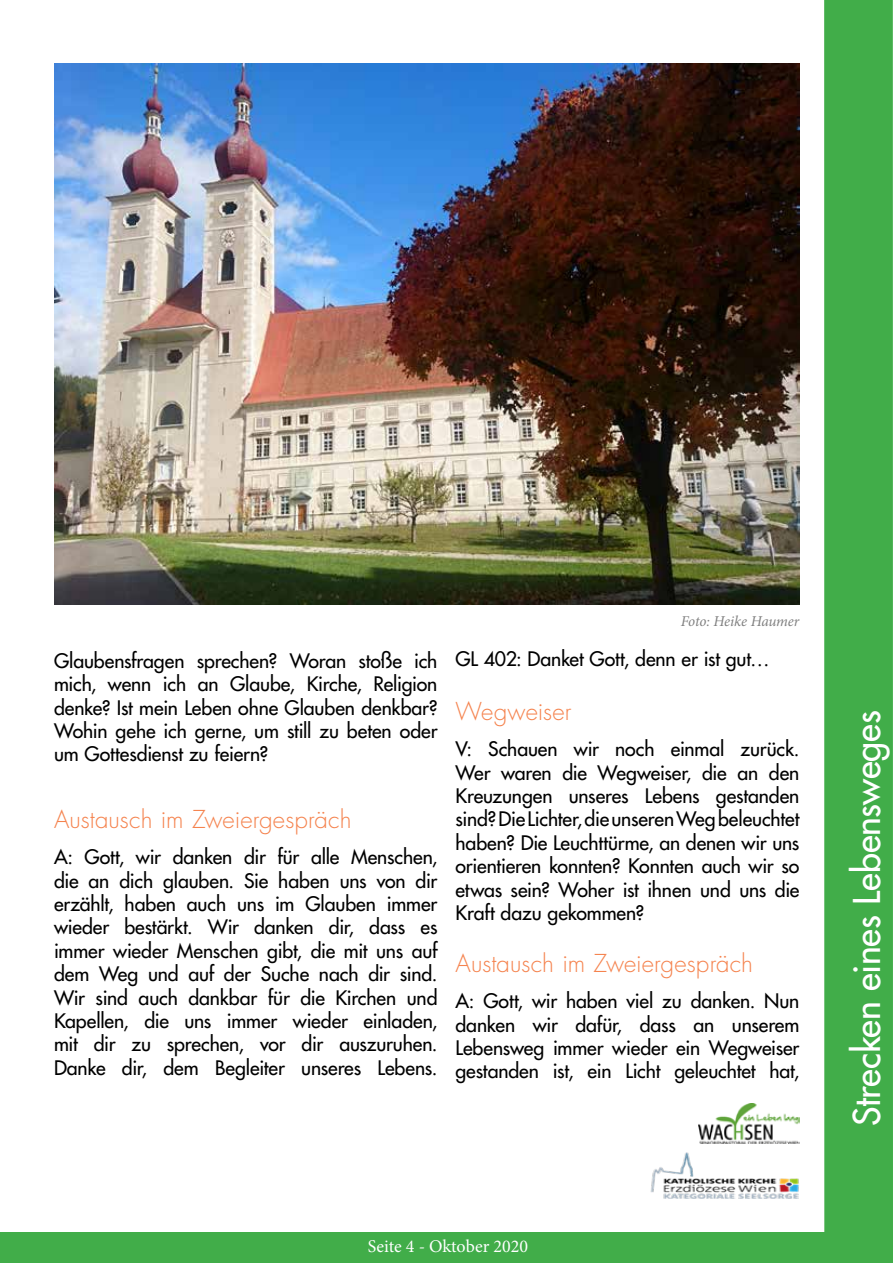
<style>
.page{position:relative;width:893px;height:1263px;background:#fff}
.page>*{position:absolute;margin:0;border:0;box-sizing:border-box;transform-origin:0 0}
.t1{font:500 36px "Futura Std";letter-spacing:-.005em;color:#fff}
.t2{font:300 24px "Futura Std";color:#f5834e}
.t3{font:500 19.5px/23.4px "Futura Std";letter-spacing:-.005em;color:#000;text-align:justify}
.t4{font:18px "Minion Pro";color:#fff}
.t5{font:italic 15px "Minion Pro";letter-spacing:-.01em;color:#808080}
</style>
<div class="page">
<div style="left:824px;top:0;width:69px;height:1263px;background:#41ad49"></div>
<div style="left:0;top:1232px;width:893px;height:31px;background:#41ad49"></div>
<img style="left:650px;top:1152px;width:149px;height:47px">
<img style="left:699px;top:1103px;width:100px;height:41px">
<img style="left:54px;top:64px;width:745px;height:541px">
<p class="t3" style="left:54px;top:649px;width:385px">Glaubensfragen sprechen? Woran stoße ich mich, wenn ich an Glaube, Kirche, Religion denke? Ist mein Leben ohne Glauben denkbar?<br>Wohin gehe ich gerne, um still zu beten oder um Gottesdienst zu feiern?</p>
<p class="t2" style="left:54px;top:805px;width:299px">Austausch im Zweiergespräch</p>
<p class="t3" style="left:54px;top:845px;width:385px">A: Gott, wir danken dir für alle Menschen, die an dich glauben. Sie haben uns von dir erzählt, haben auch uns im Glauben immer wieder bestärkt. Wir danken dir, dass es immer wieder Menschen gibt, die mit uns auf dem Weg und auf der Suche nach dir sind.<br>Wir sind auch dankbar für die Kirchen und Kapellen, die uns immer wieder einladen, mit dir zu sprechen, vor dir auszuruhen.<br>Danke dir, dem Begleiter unseres Lebens.</p>
<p class="t5" style="left:681px;top:611px;width:120px">Foto: Heike Haumer</p>
<p class="t3" style="left:455px;top:647px;width:315px">GL 402: Danket Gott, denn er ist gut…</p>
<p class="t2" style="left:455px;top:697px;width:118px">Wegweiser</p>
<p class="t3" style="left:455px;top:737px;width:345px">V: Schauen wir noch einmal zurück.<br>Wer waren die Wegweiser, die an den Kreuzungen unseres Lebens gestanden sind? Die Lichter, die unseren Weg beleuchtet haben? Die Leuchttürme, an denen wir uns orientieren konnten? Konnten auch wir so etwas sein? Woher ist ihnen und uns die Kraft dazu gekommen?</p>
<p class="t2" style="left:455px;top:949px;width:299px">Austausch im Zweiergespräch</p>
<p class="t3" style="left:455px;top:989px;width:345px">A: Gott, wir haben viel zu danken. Nun danken wir dafür, dass an unserem Lebensweg immer wieder ein Wegweiser gestanden ist, ein Licht geleuchtet hat,</p>
<p class="t4" style="left:368px;top:1234px;width:162px">Seite 4 - Oktober 2020</p>
<h1 class="t1" style="left:844px;top:1126px;width:417px;rotate:-90deg">Strecken eines Lebensweges</h1>
</div>
